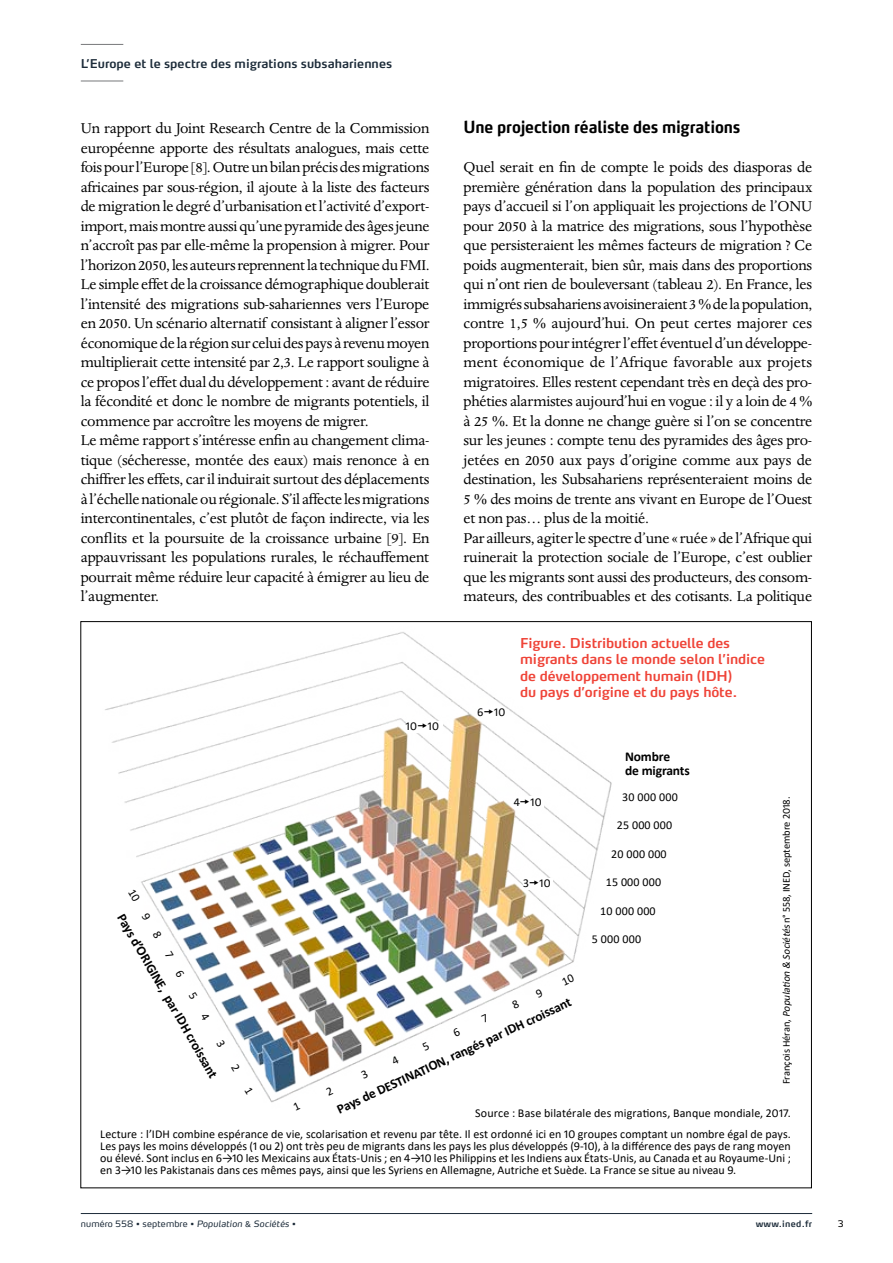
<style>
.page{position:relative;width:893px;height:1263px;background:#fff}
.page>*{position:absolute;margin:0;border:0;box-sizing:border-box;transform-origin:0 0}
.t1{font:16.5px/19.5px "Dante MT Std";letter-spacing:-.015em;color:#000}
.t2{font:700 16.5px "Max OT";letter-spacing:-.01em;color:#000;scale:.9 1}
.t3{font:600 13.5px/16.5px "Max OT";letter-spacing:-.01em;color:#ef4438}
.t4{font:700 13.5px/13.5px "Calibri";letter-spacing:-.01em;color:#000}
.t5{font:12px/12px "Calibri";letter-spacing:.005em;color:#000;text-align:right}
.t6{font:600 12px "Max OT";color:#1c2b39}
.t7{font:10.5px "Calibri";letter-spacing:-.005em;color:#000}
.t8{font:9px "Max OT";color:#000}
.t9{font:8.7px "Max OT";letter-spacing:.015em;color:#1c2b39}
.t10{font:600 8.7px "Max OT";letter-spacing:.03em;color:#1c2b39}
.s1{font-style:italic}
.s2{font-family:"Calibri"}
</style>
<div class="page">
<img style="left:105px;top:632px;width:507px;height:471px">
<div style="left:514px;top:796px;width:30px;height:12px;background:#fff"></div>
<div style="left:523px;top:878px;width:29px;height:12px;background:#fff"></div>
<div style="left:406px;top:721px;width:36px;height:12px;background:#fff"></div>
<hr style="left:81px;top:1213px;width:731px;height:1px;background:#1c2b39">
<hr style="left:81px;top:44px;width:42px;height:1px;background:#77787b">
<hr style="left:81px;top:81px;width:42px;height:1px;background:#77787b">
<svg style="left:484px;top:709px;width:9px;height:5px"></svg>
<svg style="left:326px;top:1086px;width:7px;height:9px"></svg>
<svg style="left:361px;top:1070px;width:7px;height:9px"></svg>
<svg style="left:391px;top:1056px;width:8px;height:9px"></svg>
<svg style="left:422px;top:1042px;width:8px;height:9px"></svg>
<svg style="left:453px;top:1027px;width:7px;height:9px"></svg>
<svg style="left:481px;top:1014px;width:8px;height:9px"></svg>
<svg style="left:511px;top:1000px;width:8px;height:9px"></svg>
<svg style="left:535px;top:989px;width:8px;height:9px"></svg>
<svg style="left:562px;top:974px;width:13px;height:11px"></svg>
<svg style="left:128px;top:889px;width:12px;height:13px"></svg>
<svg style="left:142px;top:912px;width:9px;height:8px"></svg>
<svg style="left:153px;top:930px;width:9px;height:9px"></svg>
<svg style="left:165px;top:951px;width:9px;height:8px"></svg>
<svg style="left:175px;top:969px;width:10px;height:8px"></svg>
<svg style="left:189px;top:992px;width:9px;height:8px"></svg>
<svg style="left:201px;top:1012px;width:9px;height:8px"></svg>
<svg style="left:217px;top:1039px;width:9px;height:8px"></svg>
<svg style="left:231px;top:1064px;width:9px;height:8px"></svg>
<svg style="left:245px;top:1087px;width:9px;height:7px"></svg>
<p class="t6" style="left:81px;top:56px;width:313px">L’Europe et le spectre des migrations subsahariennes</p>
<p class="t1" style="left:81px;top:119px;width:350px">Un rapport du Joint Research Centre de la Commission européenne apporte des résultats analogues, mais cette fois pour l’Europe [8]. Outre un bilan précis des migrations africaines par sous-région, il ajoute à la liste des facteurs de migration le degré d’urbanisation et l’activité d’export&shy;import, mais montre aussi qu’une pyramide des âges jeune n’accroît pas par elle-même la propension à migrer. Pour l’horizon 2050, les auteurs reprennent la technique du FMI.<br>Le simple effet de la croissance démographique doublerait l’intensité des migrations sub-sahariennes vers l’Europe en 2050. Un scénario alternatif consistant à aligner l’essor économique de la région sur celui des pays à revenu moyen multiplierait cette intensité par 2,3. Le rapport souligne à ce propos l’effet dual du développement : avant de réduire la fécondité et donc le nombre de migrants potentiels, il commence par accroître les moyens de migrer.<br>Le même rapport s’intéresse enfin au changement clima&shy;tique (sécheresse, montée des eaux) mais renonce à en chiffrer les effets, car il induirait surtout des déplacements à l’échelle nationale ou régionale. S’il affecte les migrations intercontinentales, c’est plutôt de façon indirecte, via les conflits et la poursuite de la croissance urbaine [9]. En appauvrissant les populations rurales, le réchauffement pourrait même réduire leur capacité à émigrer au lieu de l’augmenter.</p>
<p class="t5" style="left:406px;top:720px;width:35px">10 10</p>
<p class="t2" style="left:463px;top:117px;width:309px">Une projection réaliste des migrations</p>
<p class="t1" style="left:463px;top:158px;width:350px">Quel serait en fin de compte le poids des diasporas de première génération dans la population des principaux pays d’accueil si l’on appliquait les projections de l’ONU pour 2050 à la matrice des migrations, sous l’hypothèse que persisteraient les mêmes facteurs de migration ? Ce poids augmenterait, bien sûr, mais dans des proportions qui n’ont rien de bouleversant (tableau 2). En France, les immigrés subsahariens avoisineraient 3 % de la population, contre 1,5 % aujourd’hui. On peut certes majorer ces proportions pour intégrer l’effet éventuel d’un développe&shy;ment économique de l’Afrique favorable aux projets migratoires. Elles restent cependant très en deçà des pro&shy;phéties alarmistes aujourd’hui en vogue : il y a loin de 4 % à 25 %. Et la donne ne change guère si l’on se concentre sur les jeunes : compte tenu des pyramides des âges pro&shy;jetées en 2050 aux pays d’origine comme aux pays de destination, les Subsahariens représenteraient moins de 5 % des moins de trente ans vivant en Europe de l’Ouest et non pas… plus de la moitié.<br>Par ailleurs, agiter le spectre d’une «ruée » de l’Afrique qui ruinerait la protection sociale de l’Europe, c’est oublier que les migrants sont aussi des producteurs, des consom&shy;mateurs, des contribuables et des cotisants. La politique</p>
<p class="t5" style="left:477px;top:705px;width:30px">6 10</p>
<p class="t3" style="left:520px;top:634px;width:246px">Figure. Distribution actuelle des migrants dans le monde selon l’indice de développement humain (IDH)<br>du pays d’origine et du pays hôte.</p>
<p class="t4" style="left:625px;top:750px;width:66px">Nombre<br>de migrants</p>
<p class="t5" style="left:622px;top:790px;width:57px">30 000 000</p>
<p class="t5" style="left:617px;top:819px;width:57px">25 000 000</p>
<p class="t5" style="left:611px;top:847px;width:57px">20 000 000</p>
<p class="t5" style="left:606px;top:876px;width:57px">15 000 000</p>
<p class="t5" style="left:600px;top:904px;width:57px">10 000 000</p>
<p class="t5" style="left:592px;top:933px;width:51px">5 000 000</p>
<p class="t7" style="left:779px;top:1084px;width:289px;rotate:-90deg">François Héran, <span class="s1">Population &amp; Sociétés</span>n° 558, INED, septembre 2018.</p>
<p class="t5" style="left:514px;top:795px;width:29px">4 10</p>
<p class="t5" style="left:523px;top:877px;width:29px">3 10</p>
<p class="t4" style="left:127px;top:911px;width:189px;rotate:60deg">Pays d’ORIGINE, par IDH croissant</p>
<p class="t4" style="left:335px;top:1104px;width:259px;rotate:-25deg">Pays de DESTINATION, rangés par IDH croissant</p>
<p class="t5" style="left:100px;top:1103px;width:692px;line-height:20.5px">Source : Base bilatérale des migrations, Banque mondiale, 2017.<br>Lecture : l’IDH combine espérance de vie, scolarisation et revenu par tête. Il est ordonné ici en 10 groupes comptant un nombre égal de pays.</p>
<p class="t5" style="left:100px;top:1139px;width:692px;text-align:justify">Les pays les moins développés (1 ou 2) ont très peu de migrants dans les pays les plus développés (9-10), à la différence des pays de rang moyen ou élevé. Sont inclus en 6→10 les Mexicains aux États-Unis ; en 4→10 les Philippins et les Indiens aux États-Unis, au Canada et au Royaume-Uni ; en 3→10 les Pakistanais dans ces mêmes pays, ainsi que les Syriens en Allemagne, Autriche et Suède. La France se situe au niveau 9.</p>
<p class="t9" style="left:81px;top:1218px;width:216px">numéro 558 • septembre • <span class="s1">Population</span> <span class="s2">&amp;</span> <span class="s1">Sociétés</span> •</p>
<p class="t10" style="left:756px;top:1218px;width:58px">www.ined.fr</p>
<p class="t8" style="left:838px;top:1218px;width:7px">3</p>
</div>
